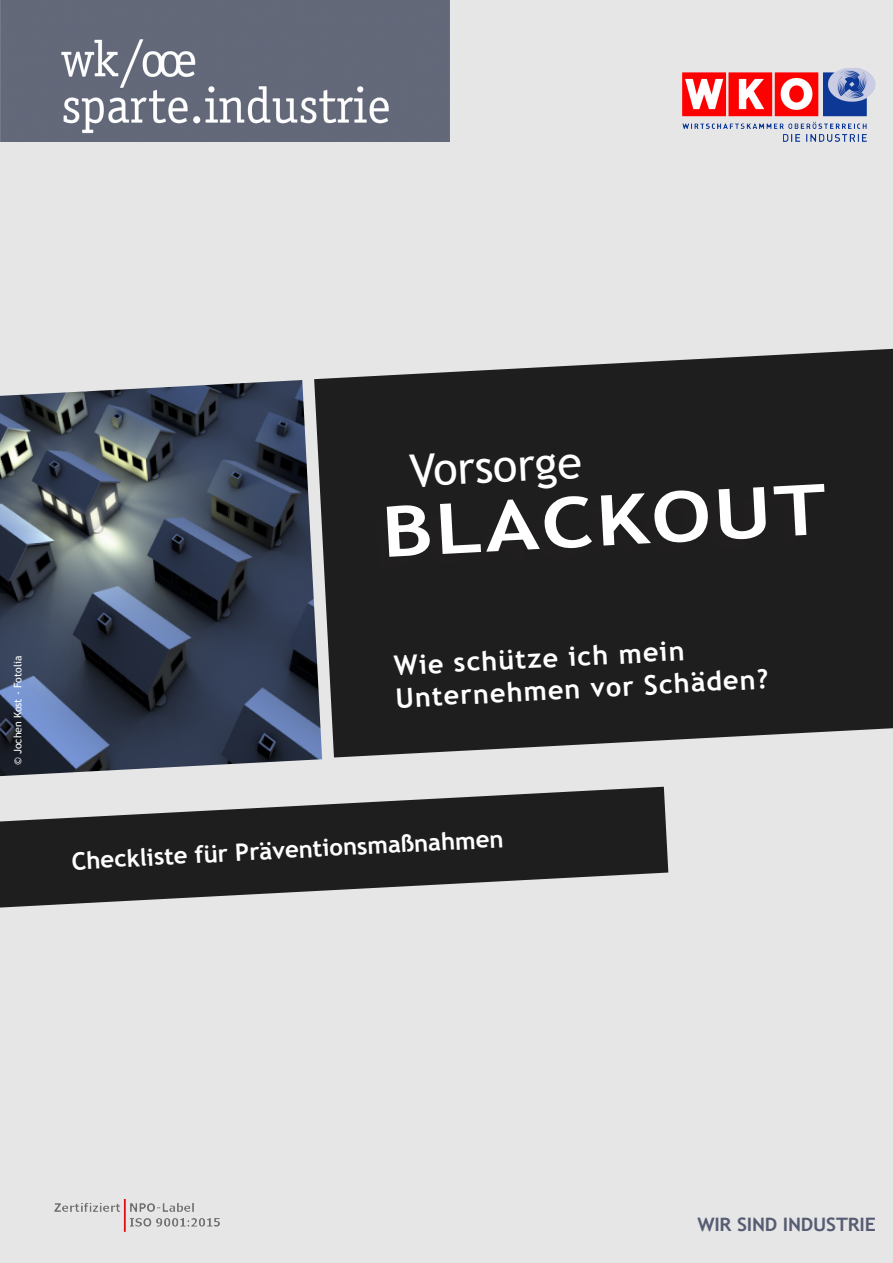
<style>
.page{position:relative;width:893px;height:1263px;background:#e6e6e6}
.page>*{position:absolute;margin:0;border:0;box-sizing:border-box;transform-origin:0 0}
.t1{font:700 69.9px "Trebuchet MS";color:#fff;scale:1.22 1}
.t2{font:45px "Trebuchet MS";color:#fff}
.t3{font:700 27px "Trebuchet MS";color:#fff}
.t4{font:700 24px "Trebuchet MS";color:#fff}
.t5{font:700 18.6px "Trebuchet MS";letter-spacing:-.01em;color:#565c72;scale:1.05 1}
.t6{font:10.5px "Trebuchet MS";color:#fff}
</style>
<div class="page">
<svg style="left:314px;top:349px;width:579px;height:408px;fill:#1e1e1e"></svg>
<img style="left:0;top:380px;width:322px;height:396px">
<div style="left:368px;top:487px;width:453px;height:88px;background:#231f20"></div>
<img style="left:0;top:0;width:450px;height:142px">
<img style="left:682px;top:68px;width:194px;height:74px">
<svg style="left:0;top:787px;width:668px;height:120px;fill:#1e1e1e"></svg>
<img style="left:54px;top:1199px;width:166px;height:32px">
<p class="t6" style="left:11px;top:765px;width:111px;rotate:-90deg">© Jochen Kost - Fotolia</p>
<p class="t2" style="left:408px;top:442px;width:174px;rotate:-3deg">Vorsorge</p>
<p class="t1" style="left:379px;top:489px;width:366px;rotate:-3deg">BLACKOUT</p>
<p class="t3" style="left:393px;top:649px;width:292px;rotate:-3deg">Wie schütze ich mein</p>
<p class="t3" style="left:395px;top:681px;width:375px;rotate:-3deg">Unternehmen vor Schäden?</p>
<p class="t4" style="left:71px;top:846px;width:434px;rotate:-3deg">Checkliste für Präventionsmaßnahmen</p>
<p class="t5" style="left:697px;top:1213px;width:171px">WIR SIND INDUSTRIE</p>
</div>
